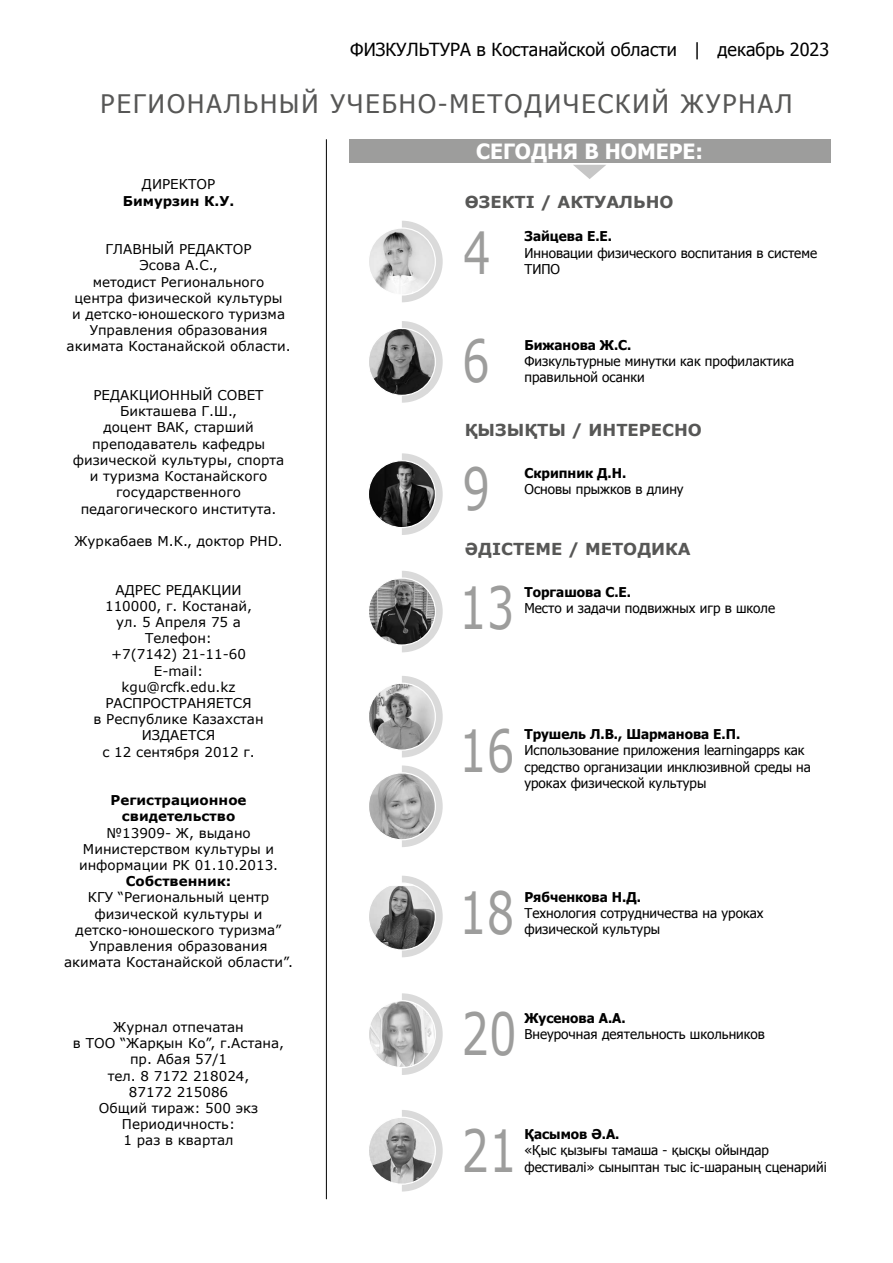
<style>
.page{position:relative;width:893px;height:1263px;background:#fff}
.page>*{position:absolute;margin:0;border:0;box-sizing:border-box;transform-origin:0 0}
.t1{font:58.05px "Verdana";color:#9d9d9c;scale:.75 1}
.t2{font:25.5px "Tahoma";letter-spacing:.08em;color:#575756}
.t3{font:700 21px "Tahoma";color:#fff}
.t4{font:18px "Tahoma";color:#000}
.t5{font:700 16.5px "Verdana";color:#575756}
.t6{font:13.5px/16.2px "Verdana";color:#000;text-align:center}
.t7{font:13.5px/16.2px "Tahoma";color:#000}
.t8{font:700 13.5px "Tahoma";color:#000}
.t9{font:700 13.5px/16.2px "Verdana";color:#000;text-align:center}
</style>
<div class="page">
<div style="left:349px;top:139px;width:482px;height:24px;background:#9d9d9c"></div>
<hr style="left:326px;top:139px;width:1px;height:1060px;background:#000">
<svg style="left:573px;top:165px;width:33px;height:14px"></svg>
<svg style="left:402px;top:221px;width:41px;height:81px"></svg>
<svg style="left:402px;top:321px;width:41px;height:82px"></svg>
<svg style="left:402px;top:453px;width:41px;height:82px"></svg>
<svg style="left:402px;top:571px;width:41px;height:81px"></svg>
<svg style="left:402px;top:676px;width:41px;height:81px"></svg>
<img style="left:368px;top:228px;width:67px;height:67px;border-radius:33px">
<div style="left:368px;top:227px;width:68px;height:69px;border:1px solid #fff;border-radius:50%"></div>
<img style="left:368px;top:328px;width:67px;height:67px;border-radius:33px">
<div style="left:368px;top:328px;width:68px;height:68px;border:1px solid #fff;border-radius:50%"></div>
<img style="left:368px;top:461px;width:67px;height:67px;border-radius:33px">
<div style="left:368px;top:460px;width:68px;height:68px;border:1px solid #fff;border-radius:50%"></div>
<img style="left:368px;top:578px;width:67px;height:67px;border-radius:33px">
<div style="left:368px;top:577px;width:68px;height:69px;border:1px solid #fff;border-radius:50%"></div>
<img style="left:368px;top:683px;width:67px;height:67px;border-radius:33px">
<div style="left:368px;top:683px;width:68px;height:68px;border:1px solid #fff;border-radius:50%"></div>
<svg style="left:402px;top:765px;width:41px;height:82px"></svg>
<img style="left:368px;top:773px;width:67px;height:67px;border-radius:33px">
<div style="left:368px;top:772px;width:68px;height:68px;border:1px solid #fff;border-radius:50%"></div>
<svg style="left:402px;top:876px;width:41px;height:81px"></svg>
<img style="left:370px;top:886px;width:65px;height:64px">
<div style="left:368px;top:882px;width:68px;height:68px;border:1px solid #fff;border-radius:50%"></div>
<svg style="left:402px;top:993px;width:41px;height:82px"></svg>
<img style="left:368px;top:1001px;width:67px;height:66px;border-radius:33px">
<div style="left:368px;top:1000px;width:68px;height:68px;border:1px solid #fff;border-radius:50%"></div>
<svg style="left:402px;top:1110px;width:41px;height:81px"></svg>
<img style="left:368px;top:1117px;width:67px;height:67px;border-radius:33px">
<div style="left:368px;top:1117px;width:68px;height:68px;border:1px solid #fff;border-radius:50%"></div>
<h3 class="t4" style="left:350px;top:37px;width:480px">ФИЗКУЛЬТУРА в Костанайской области | декабрь 2023</h3>
<h2 class="t2" style="left:101px;top:87px;width:693px">РЕГИОНАЛЬНЫЙ УЧЕБНО-МЕТОДИЧЕСКИЙ ЖУРНАЛ</h2>
<h3 class="t3" style="left:476px;top:137px;width:229px">СЕГОДНЯ В НОМЕРЕ:</h3>
<p class="t6" style="left:142px;top:176px;width:75px">ДИРЕКТОР</p>
<p class="t9" style="left:123px;top:192px;width:113px">Бимурзин К.У.</p>
<p class="t6" style="left:67px;top:241px;width:225px">ГЛАВНЫЙ РЕДАКТОР<br>Эсова А.С.,<br>методист Регионального<br>центра физической культуры<br>и детско-юношеского туризма<br>Управления образования акимата Костанайской области.</p>
<p class="t6" style="left:73px;top:387px;width:213px">РЕДАКЦИОННЫЙ СОВЕТ<br>Бикташева Г.Ш.,<br>доцент ВАК, старший преподаватель кафедры физической культуры, спорта и туризма Костанайского государственного педагогического института.</p>
<p class="t6" style="left:75px;top:533px;width:210px">Журкабаев М.К., доктор PHD.</p>
<p class="t6" style="left:94px;top:581px;width:172px">АДРЕС РЕДАКЦИИ<br>110000, г. Костанай, ул. 5 Апреля 75 а<br>Телефон:<br>+7(7142) 21-11-60<br>E-mail:<br>kgu@rcfk.edu.kz<br>РАСПРОСТРАНЯЕТСЯ<br>в Республике Казахстан<br>ИЗДАЕТСЯ<br>с 12 сентября 2012 г.</p>
<p class="t9" style="left:111px;top:792px;width:138px">Регистрационное свидетельство</p>
<p class="t6" style="left:79px;top:824px;width:201px">№13909- Ж, выдано<br>Министерством культуры и информации РК 01.10.2013.</p>
<p class="t9" style="left:126px;top:873px;width:107px">Собственник:</p>
<p class="t6" style="left:64px;top:889px;width:230px">КГУ “Региональный центр физической культуры и детско-юношеского туризма”<br>Управления образования акимата Костанайской области”.</p>
<p class="t5" style="left:465px;top:191px;width:210px">ӨЗЕКТІ / АКТУАЛЬНО</p>
<h1 class="t1" style="left:463px;top:213px;width:38px">4</h1>
<p class="t8" style="left:524px;top:227px;width:89px">Зайцева Е.Е.</p>
<p class="t7" style="left:524px;top:244px;width:294px">Инновации физического воспитания в системе<br>ТИПО</p>
<h1 class="t1" style="left:462px;top:321px;width:38px">6</h1>
<p class="t8" style="left:524px;top:335px;width:109px">Бижанова Ж.С.</p>
<p class="t7" style="left:524px;top:352px;width:271px">Физкультурные минутки как профилактика правильной осанки</p>
<p class="t5" style="left:465px;top:418px;width:239px">ҚЫЗЫҚТЫ / ИНТЕРЕСНО</p>
<h1 class="t1" style="left:462px;top:449px;width:38px">9</h1>
<p class="t8" style="left:524px;top:463px;width:103px">Скрипник Д.Н.</p>
<p class="t7" style="left:524px;top:480px;width:161px">Основы прыжков в длину</p>
<p class="t5" style="left:465px;top:537px;width:227px">ӘДІСТЕМЕ / МЕТОДИКА</p>
<h1 class="t1" style="left:459px;top:568px;width:75px">13</h1>
<p class="t8" style="left:524px;top:583px;width:108px">Торгашова С.Е.</p>
<p class="t7" style="left:524px;top:599px;width:252px">Место и задачи подвижных игр в школе</p>
<h1 class="t1" style="left:459px;top:710px;width:75px">16</h1>
<p class="t8" style="left:524px;top:725px;width:217px">Трушель Л.В., Шарманова Е.П.</p>
<p class="t7" style="left:524px;top:742px;width:288px">Использование приложения learningapps как средство организации инклюзивной среды на уроках физической культуры</p>
<h1 class="t1" style="left:459px;top:873px;width:75px">18</h1>
<p class="t8" style="left:524px;top:887px;width:118px">Рябченкова Н.Д.</p>
<p class="t7" style="left:524px;top:904px;width:241px">Технология сотрудничества на уроках физической культуры</p>
<p class="t6" style="left:73px;top:1019px;width:213px">Журнал отпечатан<br>в ТОО “Жарқын Ко”, г.Астана, пр. Абая 57/1<br>тел. 8 7172 218024,<br>87172 215086<br>Общий тираж: 500 экз<br>Периодичность:<br>1 раз в квартал</p>
<h1 class="t1" style="left:461px;top:994px;width:75px">20</h1>
<p class="t8" style="left:524px;top:1008px;width:103px">Жусенова А.А.</p>
<p class="t7" style="left:524px;top:1025px;width:242px">Внеурочная деятельность школьников</p>
<h1 class="t1" style="left:461px;top:1111px;width:75px">21</h1>
<p class="t8" style="left:524px;top:1125px;width:97px">Қасымов Ә.А.</p>
<p class="t7" style="left:524px;top:1142px;width:304px">«Қыс қызығы тамаша - қысқы ойындар фестивалі» сыныптан тыс іс-шараның сценарийі</p>
</div>
